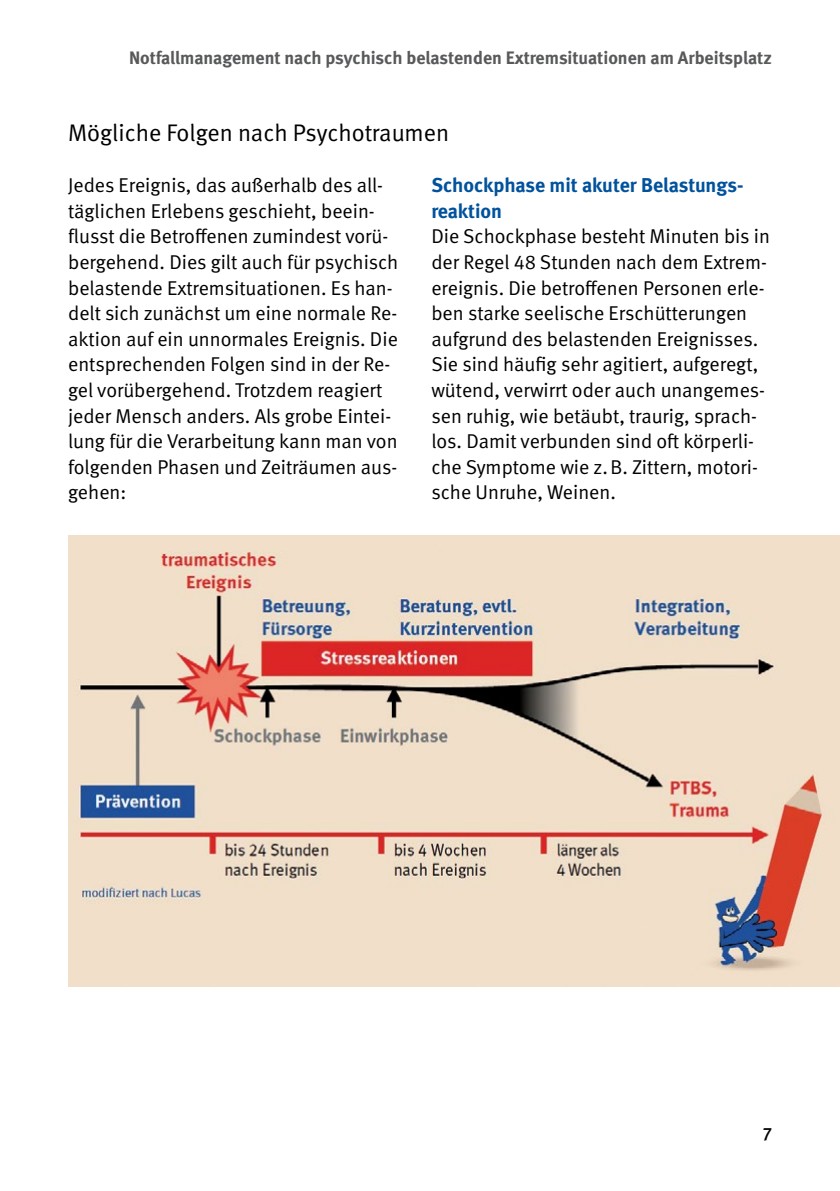
<style>
.page{position:relative;width:840px;height:1191px;background:#fff}
.page>*{position:absolute;margin:0;border:0;box-sizing:border-box;transform-origin:0 0}
.t1{font:24px "DGUV Meta";color:#000}
.t2{font:20px/25.6px "DGUV Meta";color:#000}
.t3{font:700 20px/25.6px "DGUV Meta";letter-spacing:-.005em;color:#00529c}
.t4{font:700 18px "DGUV Meta";color:#58595b}
.t5{font:500 18px "DGUV Meta";color:#000}
</style>
<div class="page">
<img style="left:68px;top:536px;width:771px;height:450px">
<p class="t4" style="left:129px;top:47px;width:644px">Notfallmanagement nach psychisch belastenden Extremsituationen am Arbeitsplatz</p>
<p class="t1" style="left:68px;top:119px;width:382px">Mögliche Folgen nach Psychotraumen</p>
<p class="t2" style="left:68px;top:173px;width:331px">Jedes Ereignis, das außerhalb des all&shy;täglichen Erlebens geschieht, beein&shy;flusst die Betroffenen zumindest vorü&shy;bergehend. Dies gilt auch für psychisch belastende Extremsituationen. Es han&shy;delt sich zunächst um eine normale Re&shy;aktion auf ein unnormales Ereignis. Die entsprechenden Folgen sind in der Re&shy;gel vorübergehend. Trotzdem reagiert jeder Mensch anders. Als grobe Eintei&shy;lung für die Verarbeitung kann man von folgenden Phasen und Zeiträumen aus&shy;gehen:</p>
<p class="t3" style="left:431px;top:173px;width:313px">Schockphase mit akuter Belastungs&shy;reaktion</p>
<p class="t2" style="left:431px;top:224px;width:340px">Die Schockphase besteht Minuten bis in der Regel 48 Stunden nach dem Extrem&shy;ereignis. Die betroffenen Personen erle&shy;ben starke seelische Erschütterungen aufgrund des belastenden Ereignisses.<br>Sie sind häufig sehr agitiert, aufgeregt, wütend, verwirrt oder auch unangemes&shy;sen ruhig, wie betäubt, traurig, sprach&shy;los. Damit verbunden sind oft körperli&shy;che Symptome wie z.B. Zittern, motori&shy;sche Unruhe, Weinen.</p>
<p class="t5" style="left:762px;top:1123px;width:11px">7</p>
</div>
